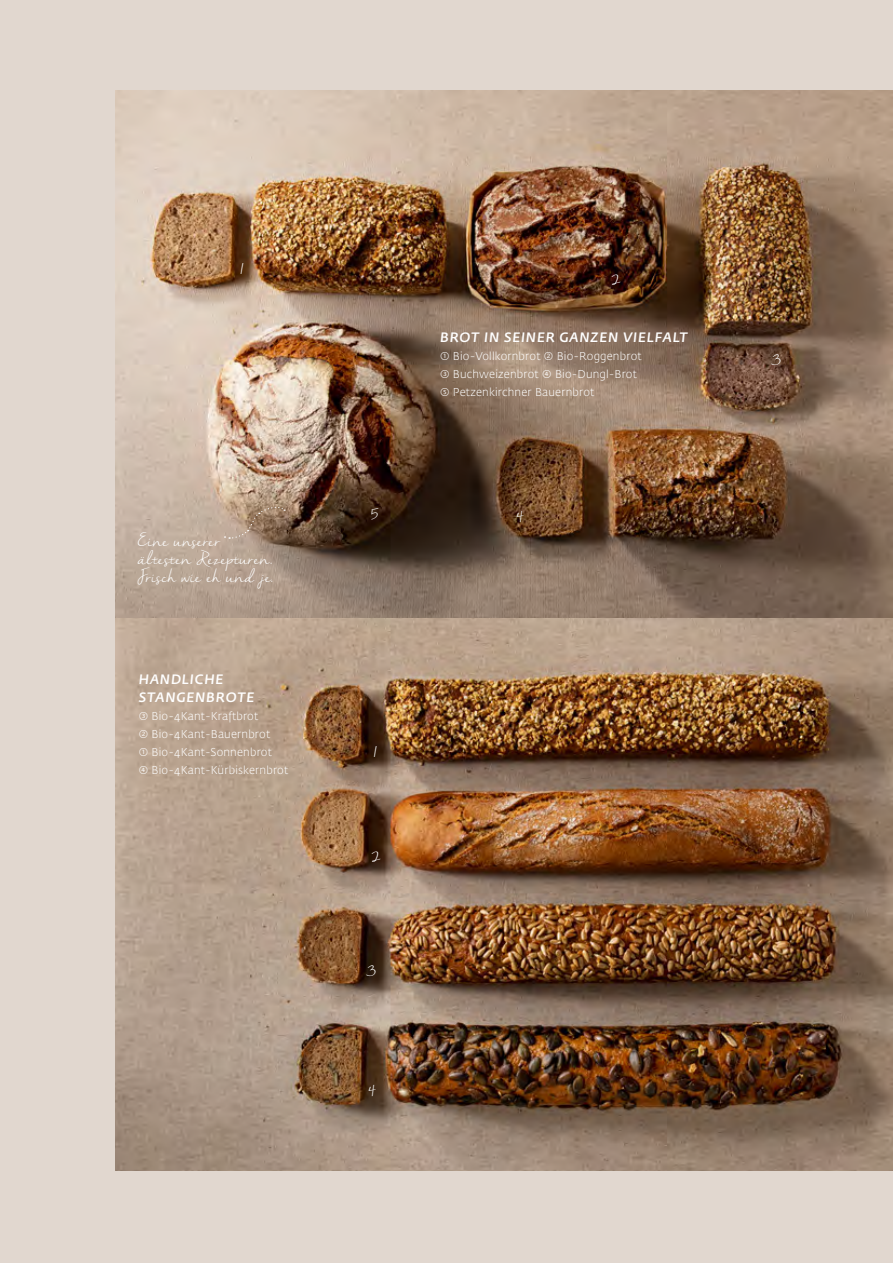
<style>
.page{position:relative;width:893px;height:1263px;background:#e1d7cf}
.page>*{position:absolute;margin:0;border:0;box-sizing:border-box;transform-origin:0 0}
.t1{font:16.5px/18px "Nella Sue";letter-spacing:.01em;color:#fff}
.t2{font:15px "Nella Sue";color:#fff}
.t3{font:italic 500 13.5px/18px "Fedra Sans Pro";letter-spacing:.065em;color:#fff}
.t4{font:300 11.25px/18px "Fedra Sans Pro";letter-spacing:.015em;color:#fff}
</style>
<div class="page">
<img style="left:116px;top:90px;width:777px;height:529px">
<img style="left:116px;top:619px;width:777px;height:551px">
<svg style="left:225px;top:505px;width:60px;height:34px"></svg>
<h2 class="t2" style="left:240px;top:258px;width:7px">1</h2>
<h1 class="t1" style="left:138px;top:533px;width:138px">Eine unserer ältesten Rezepturen.<br>Frisch wie eh und je.</h1>
<p class="t3" style="left:139px;top:670px;width:117px">HANDLICHE<br>STANGENBROTE</p>
<p class="t4" style="left:139px;top:707px;width:151px">➂ Bio-4Kant-Kraftbrot<br>➁ Bio-4Kant-Bauernbrot<br>➀ Bio-4Kant-Sonnenbrot<br>➃ Bio-4Kant-Kürbiskernbrot</p>
<h2 class="t2" style="left:370px;top:504px;width:11px">5</h2>
<h2 class="t2" style="left:611px;top:270px;width:10px">2</h2>
<p class="t3" style="left:440px;top:328px;width:249px">BROT IN SEINER GANZEN VIELFALT</p>
<p class="t4" style="left:440px;top:347px;width:203px">➀ Bio-Vollkornbrot ➁ Bio-Roggenbrot<br>➂ Buchweizenbrot ➃ Bio-Dungl-Brot<br>➄ Petzenkirchner Bauernbrot</p>
<h2 class="t2" style="left:516px;top:507px;width:11px">4</h2>
<h2 class="t2" style="left:373px;top:741px;width:7px">1</h2>
<h2 class="t2" style="left:371px;top:846px;width:10px">2</h2>
<h2 class="t2" style="left:365px;top:960px;width:13px">3</h2>
<h2 class="t2" style="left:368px;top:1080px;width:11px">4</h2>
<h2 class="t2" style="left:770px;top:349px;width:13px">3</h2>
</div>
